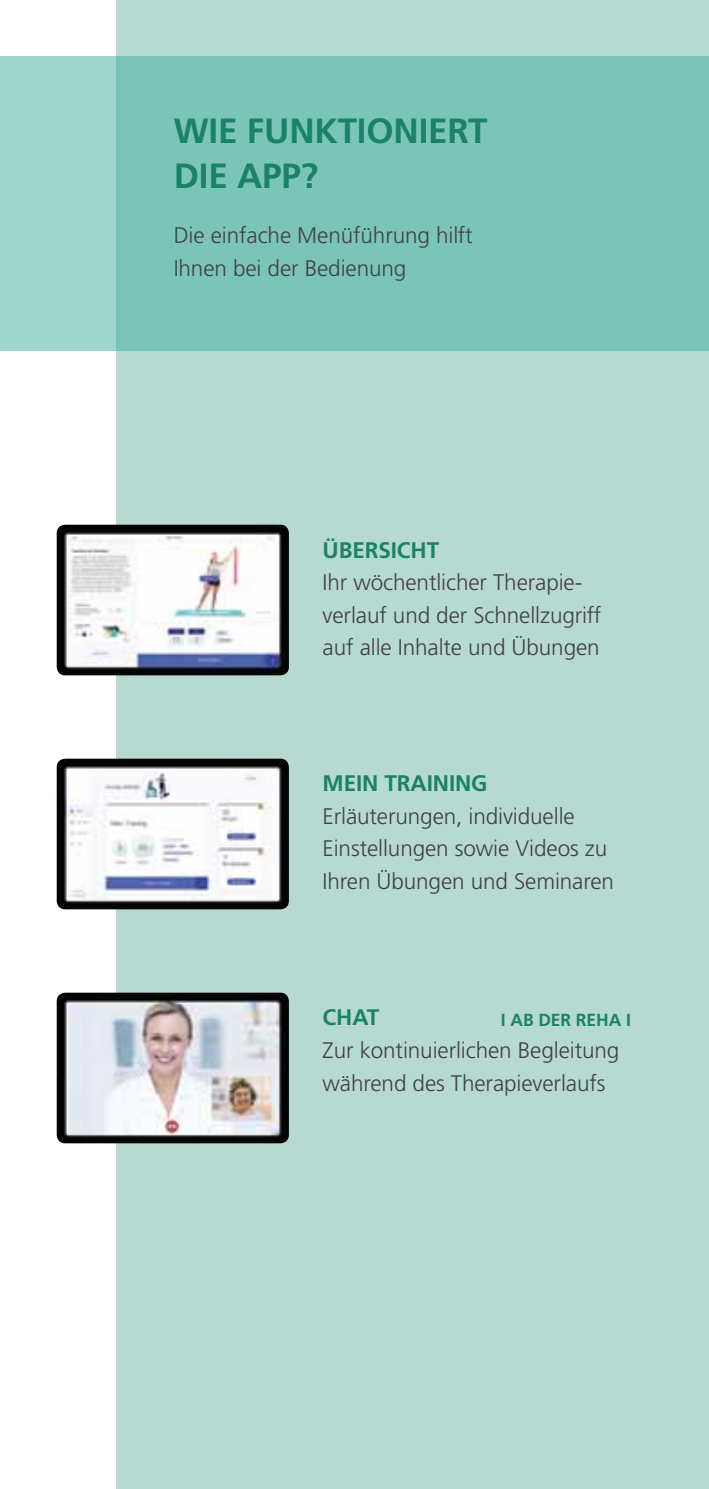
<style>
.page{position:relative;width:709px;height:1489px;background:#fff}
.page>*{position:absolute;margin:0;border:0;box-sizing:border-box;transform-origin:0 0}
.t1{font:700 35px/45px "Frutiger LT Pro";letter-spacing:-.005em;color:#1a8265}
.t2{font:300 22.5px/32.5px "Frutiger LT Pro";letter-spacing:-.005em;color:#414042}
.t3{font:700 22.5px "Frutiger LT Pro";letter-spacing:-.005em;color:#1a8265}
.t4{font:700 17.5px "Frutiger LT Pro";color:#1a8265}
</style>
<div class="page">
<div style="left:117px;top:0;width:592px;height:1488px;background:#b6dad2"></div>
<svg style="left:0;top:57px;width:709px;height:294px;fill:#7ac5b7"></svg>
<img style="left:57px;top:524px;width:232px;height:151px">
<img style="left:57px;top:758px;width:232px;height:151px">
<img style="left:57px;top:992px;width:232px;height:151px">
<h1 class="t1" style="left:174px;top:109px;width:315px">WIE FUNKTIONIERT<br>DIE APP?</h1>
<p class="t2" style="left:174px;top:219px;width:300px">Die einfache Menüführung hilft<br>Ihnen bei der Bedienung</p>
<p class="t3" style="left:322px;top:536px;width:118px">ÜBERSICHT</p>
<p class="t2" style="left:322px;top:566px;width:280px">Ihr wöchentlicher Therapie&shy;verlauf und der Schnellzugriff auf alle Inhalte und Übungen</p>
<p class="t3" style="left:322px;top:770px;width:166px">MEIN TRAINING</p>
<p class="t2" style="left:322px;top:800px;width:293px">Erläuterungen, individuelle<br>Einstellungen sowie Videos zu<br>Ihren Übungen und Seminaren</p>
<p class="t3" style="left:322px;top:1004px;width:58px">CHAT</p>
<p class="t4" style="left:501px;top:1008px;width:88px">I AB DER REHA</p>
<p class="t4" style="left:626px;top:1008px;width:4px">I</p>
<p class="t2" style="left:322px;top:1034px;width:298px">Zur kontinuierlichen Begleitung während des Therapieverlaufs</p>
</div>
